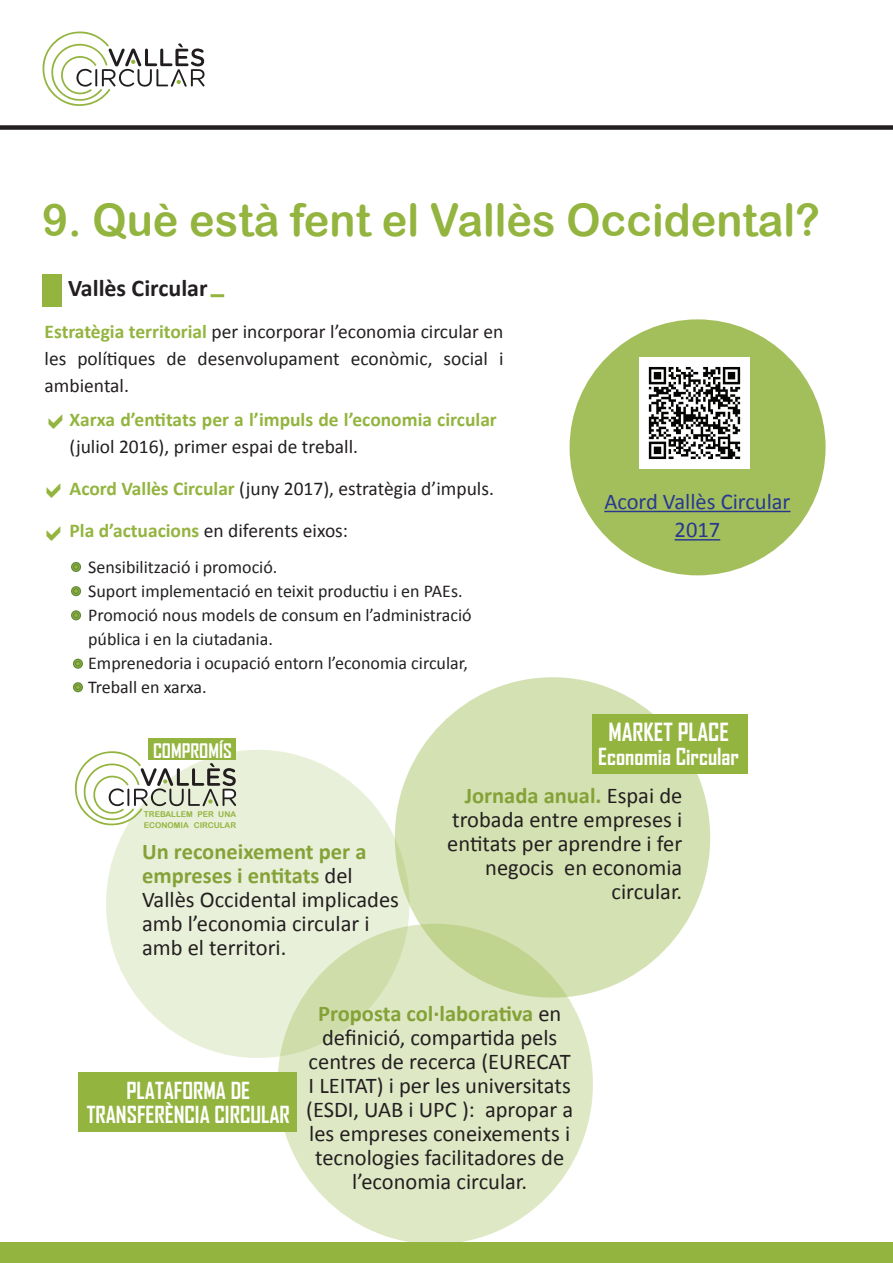
<style>
.page{position:relative;width:893px;height:1263px;background:#fff}
.page>*{position:absolute;margin:0;border:0;box-sizing:border-box;transform-origin:0 0}
.t1{font:45px "Arial Rounded MT Bold";color:#93b43e;scale:.96 1}
.t2{font:700 24px "Calibri";color:#231f20}
.t3{font:700 24px "Agency FB";color:#fff}
.t4{font:22.5px/24px "Calibri";color:#231f20}
.t5{font:700 22.5px/24px "Agency FB";color:#fff;text-align:center}
.t6{font:22.5px/28.3px "Calibri";color:#283890;text-align:center}
.t7{font:19.5px/27px "Calibri";color:#231f20;text-align:justify}
.t8{font:700 19.5px "Calibri";color:#93b43e}
.t9{font:700 19.2px "Agency FB";color:#fff}
.t10{font:18px/24px "Calibri";color:#231f20}
.t11{font:7.95px/11.2px "Arial Rounded MT Bold";color:#93b43e}
.s1{font-weight:700;color:#93b43e}
.s2{font-weight:700;color:#84a237}
</style>
<div class="page">
<div style="left:395px;top:677px;width:315px;height:321px;background:#d4e1b2;border-radius:50%"></div>
<div style="left:0;top:125px;width:893px;height:5px;background:#231f20"></div>
<svg style="left:42px;top:31px;width:163px;height:75px"></svg>
<div style="left:43px;top:274px;width:19px;height:32px;background:#93b43e"></div>
<svg style="left:211px;top:294px;width:13px;height:3px"></svg>
<div style="left:0;top:1242px;width:893px;height:21px;background:#93b43e"></div>
<svg style="left:71px;top:562px;width:10px;height:10px"></svg>
<div style="left:72px;top:563px;width:8px;height:8px;border:1px solid #93b43e;border-radius:50%"></div>
<svg style="left:74px;top:565px;width:4px;height:4px"></svg>
<svg style="left:278px;top:924px;width:315px;height:320px;background:#dbe6c0"></svg>
<svg style="left:106px;top:750px;width:303px;height:308px;background:#e6edd3"></svg>
<div style="left:570px;top:319px;width:256px;height:256px;background:#a3bf5b;border-radius:50%"></div>
<hr style="left:604px;top:511px;width:186px;height:1px;background:#283890">
<hr style="left:675px;top:539px;width:45px;height:1px;background:#283890">
<svg style="left:71px;top:586px;width:10px;height:10px"></svg>
<div style="left:72px;top:587px;width:8px;height:8px;border:1px solid #93b43e;border-radius:50%"></div>
<svg style="left:74px;top:589px;width:4px;height:4px"></svg>
<svg style="left:71px;top:610px;width:10px;height:10px"></svg>
<div style="left:72px;top:612px;width:8px;height:7px;border:1px solid #93b43e;border-radius:50%"></div>
<svg style="left:74px;top:613px;width:4px;height:4px"></svg>
<svg style="left:73px;top:659px;width:10px;height:10px"></svg>
<div style="left:74px;top:660px;width:8px;height:7px;border:1px solid #93b43e;border-radius:50%"></div>
<svg style="left:76px;top:662px;width:4px;height:4px"></svg>
<svg style="left:73px;top:682px;width:10px;height:10px"></svg>
<div style="left:74px;top:683px;width:8px;height:8px;border:1px solid #93b43e;border-radius:50%"></div>
<svg style="left:76px;top:685px;width:4px;height:4px"></svg>
<img style="left:639px;top:357px;width:111px;height:111px">
<svg style="left:74px;top:750px;width:163px;height:77px"></svg>
<div style="left:149px;top:738px;width:87px;height:22px;background:#93b43e"></div>
<div style="left:592px;top:714px;width:155px;height:59px;background:#93b43e"></div>
<div style="left:79px;top:1072px;width:218px;height:59px;background:#93b43e"></div>
<h1 class="t1" style="left:43px;top:193px;width:811px">9. Què està fent el Vallès Occidental?</h1>
<p class="t2" style="left:68px;top:273px;width:141px">Vallès Circular</p>
<p class="t7" style="left:45px;top:318px;width:460px"><span class="s1">Estratègia territorial</span> per incorporar l’economia circular en les polítiques de desenvolupament econòmic, social i ambiental.</p>
<p class="t8" style="left:70px;top:407px;width:429px">Xarxa d’entitats per a l’impuls de l’economia circular</p>
<p class="t7" style="left:70px;top:426px;width:426px;line-height:42px;text-align:left">(juliol 2016), primer espai de treball.<br><span class="s1">Acord Vallès Circular</span> (juny 2017), estratègia d’impuls.<br><span class="s1">Pla d’actuacions</span> en diferents eixos:</p>
<p class="t10" style="left:88px;top:555px;width:385px">Sensibilització i promoció.<br>Suport implementació en teixit productiu i en PAEs.<br>Promoció nous models de consum en l’administració pública i en la ciutadania.<br>Emprenedoria i ocupació entorn l’economia circular, Treball en xarxa.</p>
<p class="t9" style="left:153px;top:738px;width:80px">COMPROMÍS</p>
<p class="t6" style="left:604px;top:487px;width:188px">Acord Vallès Circular<br>2017</p>
<p class="t3" style="left:608px;top:717px;width:122px">MARKET PLACE</p>
<p class="t5" style="left:598px;top:744px;width:142px">Economia Circular</p>
<p class="t11" style="left:144px;top:808px;width:94px">TREBALLEM PER UNA<br>ECONOMIA CIRCULAR</p>
<p class="t4" style="left:142px;top:839px;width:258px"><span class="s2">Un reconeixement per a empreses i entitats</span> del<br>Vallès Occidental implicades amb l’economia circular i amb el territori.</p>
<p class="t4" style="left:447px;top:784px;width:237px;text-align:right"><span class="s2">Jornada anual.</span> Espai de trobada entre empreses i entitats per aprendre i fer negocis en economia circular.</p>
<p class="t5" style="left:87px;top:1078px;width:205px">PLATAFORMA DE<br>TRANSFERÈNCIA CIRCULAR</p>
<p class="t4" style="left:306px;top:1002px;width:269px;text-align:center"><span class="s2">Proposta col·laborativa</span> en definició, compartida pels centres de recerca (EURECAT<br>I LEITAT) i per les universitats (ESDI, UAB i UPC ): apropar a les empreses coneixements i tecnologies facilitadores de l’economia circular.</p>
</div>
